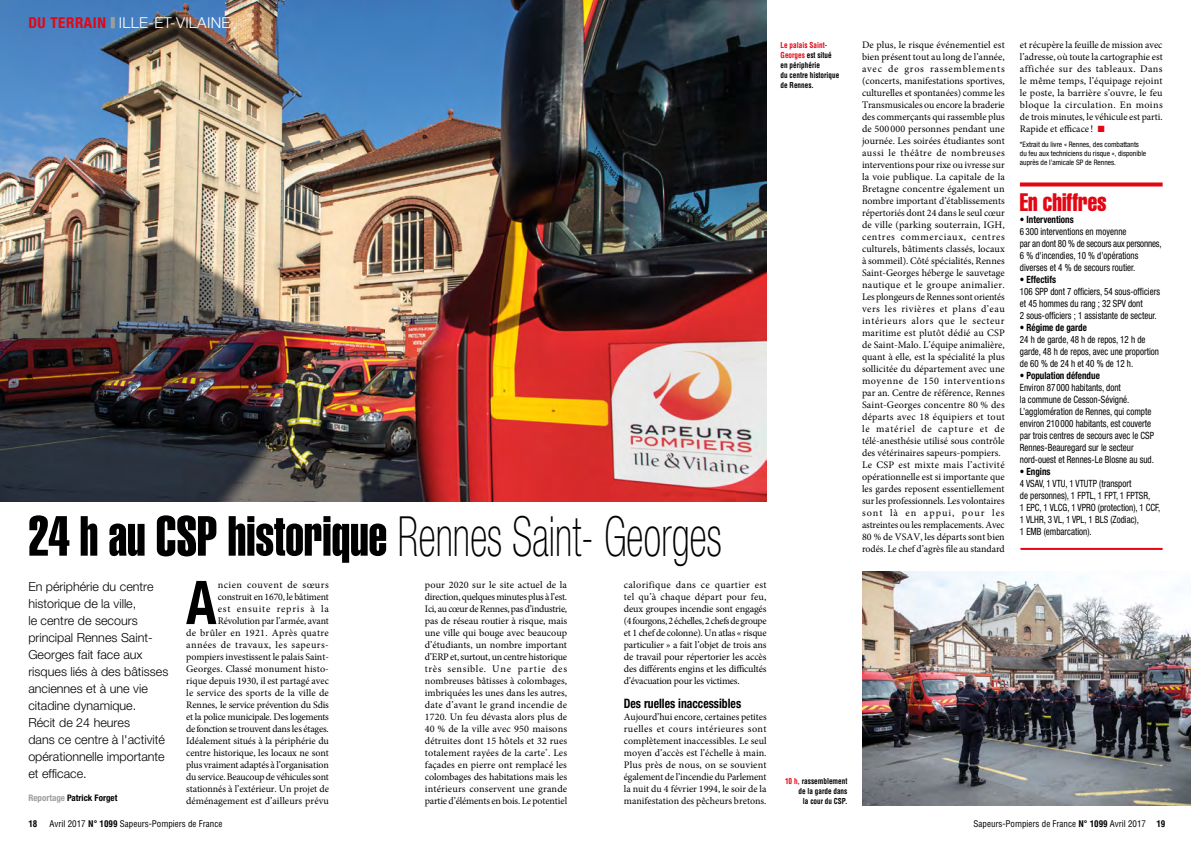
<style>
.page{position:relative;width:1191px;height:842px;background:#fff}
.page>*{position:absolute;margin:0;border:0;box-sizing:border-box;transform-origin:0 0}
.t1{font:700 condensed 60.4px "Helvetica Neue";color:#000;scale:.9 1}
.t2{font:100 condensed 55.5px "Helvetica Neue";color:#000;scale:.76 1}
.t3{font:extra-condensed 24.9px "Helvetica";color:#e30613;scale:.9 1}
.t4{font:300 15px "Helvetica Neue";letter-spacing:.02em;color:#fff}
.t5{font:700 condensed 13px "Helvetica Neue";color:#000;scale:.9 1}
.t6{font:300 12.5px/17px "Helvetica Neue";color:#000}
.t7{font:10px/12px "Minion Pro";color:#000;text-align:justify}
.t8{font:condensed 10px/12px "Helvetica Neue";color:#000;scale:.9 1}
.t9{font:condensed 9px "Helvetica";color:#000}
.t10{font:700 condensed 9px "Helvetica Neue";color:#000}
.t11{font:700 condensed 9px "Helvetica";color:#000}
.t12{font:700 condensed 8px/10px "Helvetica";color:#000;text-align:right;scale:.9 1}
.t13{font:condensed 7.5px/9px "Helvetica Neue";color:#000}
.s1{font-weight:700;font-stretch:condensed;color:#e30613}
.s2{color:#e30613}
.s3{font-family:"Helvetica Extra Compressed";font-weight:400;font-stretch:normal}
.s4{color:#9d9d9c}
.s5{font-family:"Minion Pro";font-stretch:normal;font-size:10px;color:#fff}
.s6{font-weight:700}
</style>
<div class="page">
<img style="left:0;top:0;width:766px;height:502px">
<svg style="left:111px;top:17px;width:4px;height:11px"></svg>
<svg style="left:1020px;top:182px;width:142px;height:4px"></svg>
<hr style="left:1020px;top:548px;width:142px;height:2px;background:#e30613">
<img style="left:862px;top:572px;width:329px;height:233px">
<h3 class="t4" style="left:28px;top:14px;width:202px"><span class="s1">DU TERRAIN</span> ille-et-vilaine</h3>
<p class="t12" style="left:780px;top:40px;width:67px;text-align:left"><span class="s2">Le palais Saint-<br>Georges</span> est situé en périphérie<br>du centre historique de Rennes.</p>
<h2 class="t2" style="left:28px;top:505px;width:913px"><span class="s3">24 h au CSP historique</span> Rennes Saint- Georges</h2>
<p class="t6" style="left:28px;top:578px;width:142px">En périphérie du centre historique de la ville,<br>le centre de secours principal Rennes Saint-<br>Georges fait face aux risques liés à des bâtisses anciennes et à une vie citadine dynamique.<br>Récit de 24 heures<br>dans ce centre à l'activité opérationnelle importante et efficace.</p>
<p class="t7" style="left:425px;top:579px;width:144px">pour 2020 sur le site actuel de la direction, quelques minutes plus à l’est.<br>Ici, au cœur de Rennes, pas d’industrie, pas de réseau routier à risque, mais une ville qui bouge avec beaucoup d’étudiants, un nombre important d’ERP et, surtout, un centre historique très sensible. Une partie des nombreuses bâtisses à colombages, imbriquées les unes dans les autres, date d’avant le grand incendie de 1720. Un feu dévasta alors plus de 40 % de la ville avec 950 maisons détruites dont 15 hôtels et 32 rues totalement rayées de la carte<sup>*</sup>. Les façades en pierre ont remplacé les colombages des habitations mais les intérieurs conservent une grande partie d’éléments en bois. Le potentiel</p>
<h1 class="t1" style="left:186px;top:566px;width:35px">A</h1>
<p class="t7" style="left:186px;top:579px;width:144px;text-align:right">ncien couvent de sœurs construit en 1670, le bâtiment<br>est ensuite repris à la Révolution par l’armée, avant<br>de brûler en 1921. Après quatre années de travaux, les sapeurs&shy;pompiers investissent le palais Saint-Georges. Classé monument histo&shy;rique depuis 1930, il est partagé avec le service des sports de la ville de Rennes, le service prévention du Sdis et la police municipale. Des logements de fonction se trouvent dans les étages.<br>Idéalement situés à la périphérie du centre historique, les locaux ne sont plus vraiment adaptés à l’organisation du service. Beaucoup de véhicules sont stationnés à l’extérieur. Un projet de déménagement est d’ailleurs prévu</p>
<p class="t7" style="left:624px;top:579px;width:144px">calorifique dans ce quartier est tel qu’à chaque départ pour feu, deux groupes incendie sont engagés (4 fourgons, 2 échelles, 2 chefs de groupe et 1 chef de colonne). Un atlas « risque particulier » a fait l’objet de trois ans de travail pour répertorier les accès des différents engins et les difficultés d’évacuation pour les victimes.</p>
<h3 class="t5" style="left:624px;top:696px;width:132px">Des ruelles inaccessibles</h3>
<p class="t7" style="left:624px;top:711px;width:144px">Aujourd’hui encore, certaines petites ruelles et cours intérieures sont complètement inaccessibles. Le seul moyen d’accès est l’échelle à main.<br>Plus près de nous, on se souvient également de l’incendie du Parlement la nuit du 4 février 1994, le soir de la manifestation des pêcheurs bretons.</p>
<p class="t10" style="left:28px;top:793px;width:91px"><span class="s4">Reportage</span> Patrick Forget</p>
<p class="t12" style="left:785px;top:776px;width:71px"><span class="s2">10 h,</span> rassemblement de la garde dans<br>la cour du CSP.</p>
<p class="t7" style="left:862px;top:39px;width:144px;text-align:left">De plus, le risque événementiel est bien présent tout au long de l’année, avec de gros rassemblements (concerts, manifestations sportives, culturelles et spontanées) comme les Transmusicales ou encore la braderie des commerçants qui rassemble plus de 500 000 personnes pendant une journée. Les soirées étudiantes sont aussi le théâtre de nombreuses interventions pour rixe ou ivresse sur la voie publique. La capitale de la Bretagne concentre également un nombre important d’établissements répertoriés dont 24 dans le seul cœur de ville (parking souterrain, IGH, centres commerciaux, centres culturels, bâtiments classés, locaux à sommeil). Côté spécialités, Rennes Saint-Georges héberge le sauvetage nautique et le groupe animalier.<br>Les plongeurs de Rennes sont orientés vers les rivières et plans d’eau intérieurs alors que le secteur maritime est plutôt dédié au CSP de Saint-Malo. L’équipe animalière, quant à elle, est la spécialité la plus sollicitée du département avec une moyenne de 150 interventions par an. Centre de référence, Rennes Saint-Georges concentre 80 % des départs avec 18 équipiers et tout le matériel de capture et de télé-anesthésie utilisé sous contrôle des vétérinaires sapeurs-pompiers.<br>Le CSP est mixte mais l’activité opérationnelle est si importante que les gardes reposent essentiellement sur les professionnels. Les volontaires sont là en appui, pour les astreintes ou les remplacements. Avec 80 % de VSAV, les départs sont bien rodés. Le chef d’agrès file au standard</p>
<p class="t7" style="left:1020px;top:39px;width:144px">et récupère la feuille de mission avec l’adresse, où toute la cartographie est affichée sur des tableaux. Dans le même temps, l’équipage rejoint le poste, la barrière s’ouvre, le feu bloque la circulation. En moins de trois minutes, le véhicule est parti.<br>Rapide et efficace ! <span class="s2">■</span></p>
<p class="t13" style="left:1020px;top:139px;width:128px">*Extrait du livre « Rennes, des combattants du feu aux techniciens du risque », disponible auprès de l’amicale SP de Rennes.<span class="s5">«</span></p>
<h3 class="t3" style="left:1020px;top:186px;width:98px">En chiffres</h3>
<p class="t8" style="left:1020px;top:213px;width:159px">• <span class="s6">Interventions<br></span>6 300 interventions en moyenne<br>par an dont 80 % de secours aux personnes,<br>6 % d'incendies, 10 % d'opérations diverses et 4 % de secours routier.</p>
<p class="t8" style="left:1020px;top:273px;width:157px">• <span class="s6">Effectifs<br></span>106 SPP dont 7 officiers, 54 sous-officiers et 45 hommes du rang ; 32 SPV dont<br>2 sous-officiers ; 1 assistante de secteur.</p>
<p class="t8" style="left:1020px;top:321px;width:156px">• <span class="s6">Régime de garde<br></span>24 h de garde, 48 h de repos, 12 h de garde, 48 h de repos, avec une proportion de 60 % de 24 h et 40 % de 12 h.</p>
<p class="t8" style="left:1020px;top:369px;width:151px">• <span class="s6">Population défendue<br></span>Environ 87 000 habitants, dont<br>la commune de Cesson-Sévigné.<br>L’agglomération de Rennes, qui compte environ 210 000 habitants, est couverte par trois centres de secours avec le CSP Rennes-Beauregard sur le secteur nord-ouest et Rennes-Le Blosne au sud.</p>
<p class="t8" style="left:1020px;top:465px;width:158px">• <span class="s6">Engins<br></span>4 VSAV, 1 VTU, 1 VTUTP (transport<br>de personnes), 1 FPTL, 1 FPT, 1 FPTSR,<br>1 EPC, 1 VLCG, 1 VPRO (protection), 1 CCF,<br>1 VLHR, 3 VL, 1 VPL, 1 BLS (Zodiac),<br>1 EMB (embarcation).</p>
<p class="t11" style="left:28px;top:818px;width:10px">18</p>
<p class="t9" style="left:50px;top:818px;width:174px">Avril 2017 <span class="s6">N° 1099</span> Sapeurs-Pompiers de France</p>
<p class="t9" style="left:973px;top:818px;width:193px">Sapeurs-Pompiers de France <span class="s6">N° 1099</span> Avril 2017 <span class="s6">19</span></p>
</div>
